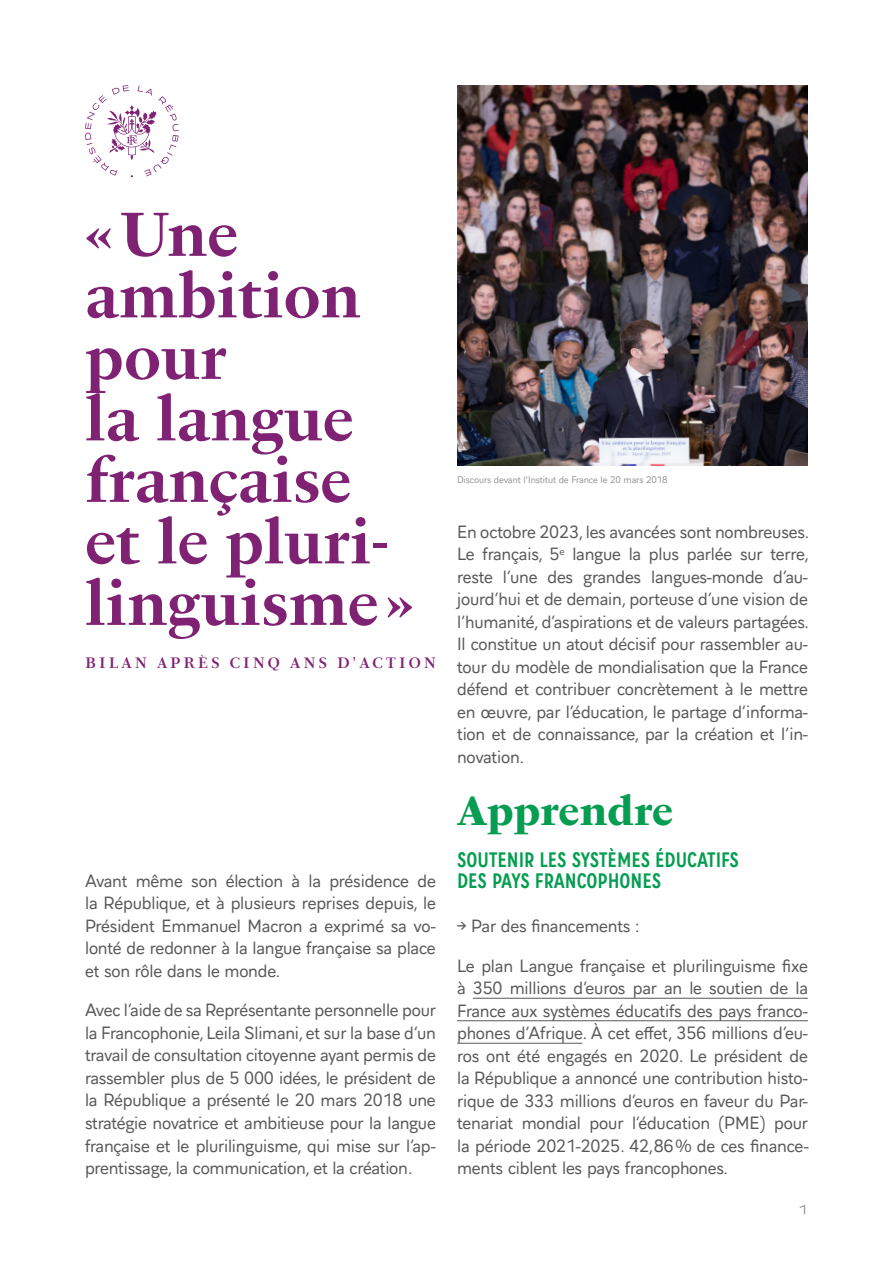
<style>
.page{position:relative;width:893px;height:1263px;background:#fff}
.page>*{position:absolute;margin:0;border:0;box-sizing:border-box;transform-origin:0 0}
.Texte_courant{font:700 61.5px/61.5px "PS Fournier Pro";color:#7f2274}
.Titre{font:800 40.5px "PS Fournier Pro";color:#049d51}
.Sous_titre{font:700 19.5px/21px "Aiglon Pro Condensed";color:#049d51}
.Texte_courant-2{font:16.5px/22.5px "Aiglon Pro";letter-spacing:-.01em;color:#595959;text-align:justify}
.Texte_courant-3{font:600 15px "PS Fournier Pro";letter-spacing:.2em;color:#7f2274}
.t1{font:12px "Aiglon Pro Extended";color:#939598}
.Légendes_photos{font:9px "Aiglon Pro";letter-spacing:-.01em;color:#939598}
</style>
<div class="page">
<svg style="left:85px;top:85px;width:94px;height:92px"></svg>
<hr style="left:473px;top:998px;width:335px;height:1px;background:#595959">
<hr style="left:457px;top:1020px;width:351px;height:1px;background:#595959">
<hr style="left:457px;top:1043px;width:125px;height:1px;background:#595959">
<img style="left:457px;top:85px;width:351px;height:381px">
<p class="Texte_courant" style="left:85px;top:200px;width:330px">«Une ambition pour<br>la langue française et le pluri&shy;linguisme»</p>
<p class="Texte_courant-3" style="left:85px;top:653px;width:352px">BILAN APRÈS CINQ ANS D'ACTION</p>
<p class="Texte_courant-2" style="left:85px;top:868px;width:352px">Avant même son élection à la présidence de la République, et à plusieurs reprises depuis, le Président Emmanuel Macron a exprimé sa vo&shy;lonté de redonner à la langue française sa place et son rôle dans le monde.</p>
<p class="Texte_courant-2" style="left:85px;top:998px;width:352px">Avec l’aide de sa Représentante personnelle pour la Francophonie, Leila Slimani, et sur la base d’un travail de consultation citoyenne ayant permis de rassembler plus de 5 000 idées, le président de la République a présenté le 20 mars 2018 une stratégie novatrice et ambitieuse pour la langue française et le plurilinguisme, qui mise sur l’ap&shy;prentissage, la communication, et la création.</p>
<p class="Légendes_photos" style="left:457px;top:472px;width:212px">Discours devant l'Institut de France le 20 mars 2018</p>
<p class="Texte_courant-2" style="left:457px;top:519px;width:354px">En octobre 2023, les avancées sont nombreuses.<br>Le français, 5<sup>e</sup> langue la plus parlée sur terre, reste l’une des grandes langues-monde d’au&shy;jourd’hui et de demain, porteuse d’une vision de l’humanité, d’aspirations et de valeurs partagées.<br>Il constitue un atout décisif pour rassembler au&shy;tour du modèle de mondialisation que la France défend et contribuer concrètement à le mettre en œuvre, par l’éducation, le partage d’informa&shy;tion et de connaissance, par la création et l’in&shy;novation.</p>
<p class="Titre" style="left:457px;top:782px;width:218px">Apprendre</p>
<p class="Sous_titre" style="left:457px;top:848px;width:283px">SOUTENIR LES SYSTÈMES ÉDUCATIFS<br>DES PAYS FRANCOPHONES</p>
<p class="Texte_courant-2" style="left:457px;top:913px;width:184px">→ Par des financements :</p>
<p class="Texte_courant-2" style="left:457px;top:953px;width:353px">Le plan Langue française et plurilinguisme fixe à 350 millions d’euros par an le soutien de la France aux systèmes éducatifs des pays franco&shy;phones d’Afrique. À cet effet, 356 millions d’eu&shy;ros ont été engagés en 2020. Le président de la République a annoncé une contribution histo&shy;rique de 333 millions d’euros en faveur du Par&shy;tenariat mondial pour l’éducation (PME) pour la période 2021-2025. 42,86% de ces finance&shy;ments ciblent les pays francophones.</p>
<p class="t1" style="left:798px;top:1199px;width:11px">1</p>
</div>
